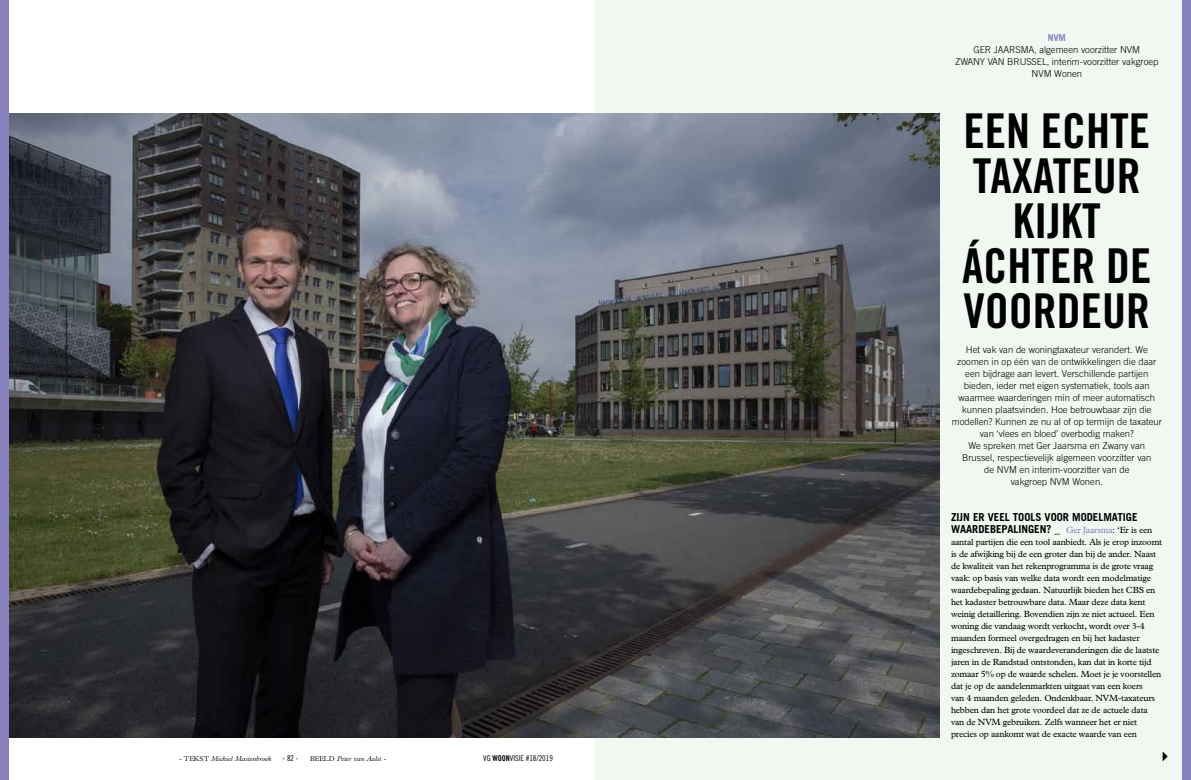
<style>
.page{position:relative;width:1191px;height:780px;background:#fff}
.page>*{position:absolute;margin:0;border:0;box-sizing:border-box;transform-origin:0 0}
.t1{font:48px/45px "Trade Gothic Bold Cond Twenty";color:#000;text-align:center}
.t2{font:700 11px/12px "Trade Gothic";color:#000}
.t3{font:300 9.5px/12px "Trade Gothic";color:#000;text-align:center}
.t4{font:700 9.5px "Trade Gothic";color:#8781bd}
.t5{font:9px/12px "M Plantin";letter-spacing:-.02em;color:#000}
.t6{font:8px "Trade Gothic Cond Eighteen";color:#000}
.t7{font:italic 300 7px "M Plantin";color:#000}
.s1{font-style:normal}
.s2{font-family:"Trade Gothic Bold Cond Twenty"}
.s3{font-family:"M Plantin";font-weight:400;font-size:9px;color:#8781bd}
.s4{font-family:"M Plantin";font-weight:400;font-size:9px}
</style>
<div class="page">
<div style="left:595px;top:0;width:594px;height:780px;background:#f0f8f1"></div>
<img style="left:9px;top:114px;width:930px;height:623px">
<div style="left:0;top:0;width:9px;height:780px;background:#8781bd"></div>
<div style="left:1182px;top:0;width:9px;height:780px;background:#8781bd"></div>
<svg style="left:1162px;top:751px;width:5px;height:10px"></svg>
<p class="t7" style="left:179px;top:755px;width:94px"><span class="s1">- TEKST</span> Michiel Mastenbroek</p>
<p class="t6" style="left:283px;top:753px;width:17px">- 82 -</p>
<p class="t7" style="left:310px;top:755px;width:78px"><span class="s1">BEELD</span> Peter van Aalst <span class="s1">-</span></p>
<p class="t6" style="left:483px;top:753px;width:71px">VG <span class="s2">WOON</span>VISIE #18/2019</p>
<p class="t4" style="left:1047px;top:32px;width:7px">NVM</p>
<p class="t3" style="left:955px;top:44px;width:205px">Ger Jaarsma, algemeen voorzitter NVM<br>Zwany van Brussel, interim-voorzitter vakgroep<br>NVM Wonen</p>
<h1 class="t1" style="left:962px;top:108px;width:189px">EEN ECHTE<br>TAXATEUR<br>KIJKT<br>ÁCHTER DE<br>VOORDEUR</h1>
<p class="t3" style="left:951px;top:344px;width:212px">Het vak van de woningtaxateur verandert. We zoomen in op één van de ontwikkelingen die daar een bijdrage aan levert. Verschillende partijen bieden, ieder met eigen systematiek, tools aan waarmee waarderingen min of meer automatisch kunnen plaatsvinden. Hoe betrouwbaar zijn die modellen? Kunnen ze nu al of op termijn de taxateur van ‘vlees en bloed’ overbodig maken?<br>We spreken met Ger Jaarsma en Zwany van Brussel, respectievelijk algemeen voorzitter van<br>de NVM en interim-voorzitter van de<br>vakgroep NVM Wonen.</p>
<p class="t2" style="left:951px;top:511px;width:203px">ZIJN ER VEEL TOOLS VOOR MODELMATIGE<br>WAARDEBEPALINGEN? _ <span class="s3">Ger Jaarsma</span><span class="s4">: ‘Er is een</span></p>
<p class="t5" style="left:951px;top:536px;width:213px">aantal partijen die een tool aanbiedt. Als je erop inzoomt is de afwijking bij de een groter dan bij de ander. Naast de kwaliteit van het rekenprogramma is de grote vraag vaak: op basis van welke data wordt een modelmatige waardebepaling gedaan. Natuurlijk bieden het CBS en het kadaster betrouwbare data. Maar deze data kent weinig detaillering. Bovendien zijn ze niet actueel. Een woning die vandaag wordt verkocht, wordt over 3-4 maanden formeel overgedragen en bij het kadaster ingeschreven. Bij de waardeveranderingen die de laatste jaren in de Randstad ontstonden, kan dat in korte tijd zomaar 5% op de waarde schelen. Moet je je voorstellen dat je op de aandelenmarkten uitgaat van een koers<br>van 4 maanden geleden. Ondenkbaar. NVM-taxateurs hebben dan het grote voordeel dat ze de actuele data van de NVM gebruiken. Zelfs wanneer het er niet precies op aankomt wat de exacte waarde van een</p>
</div>
